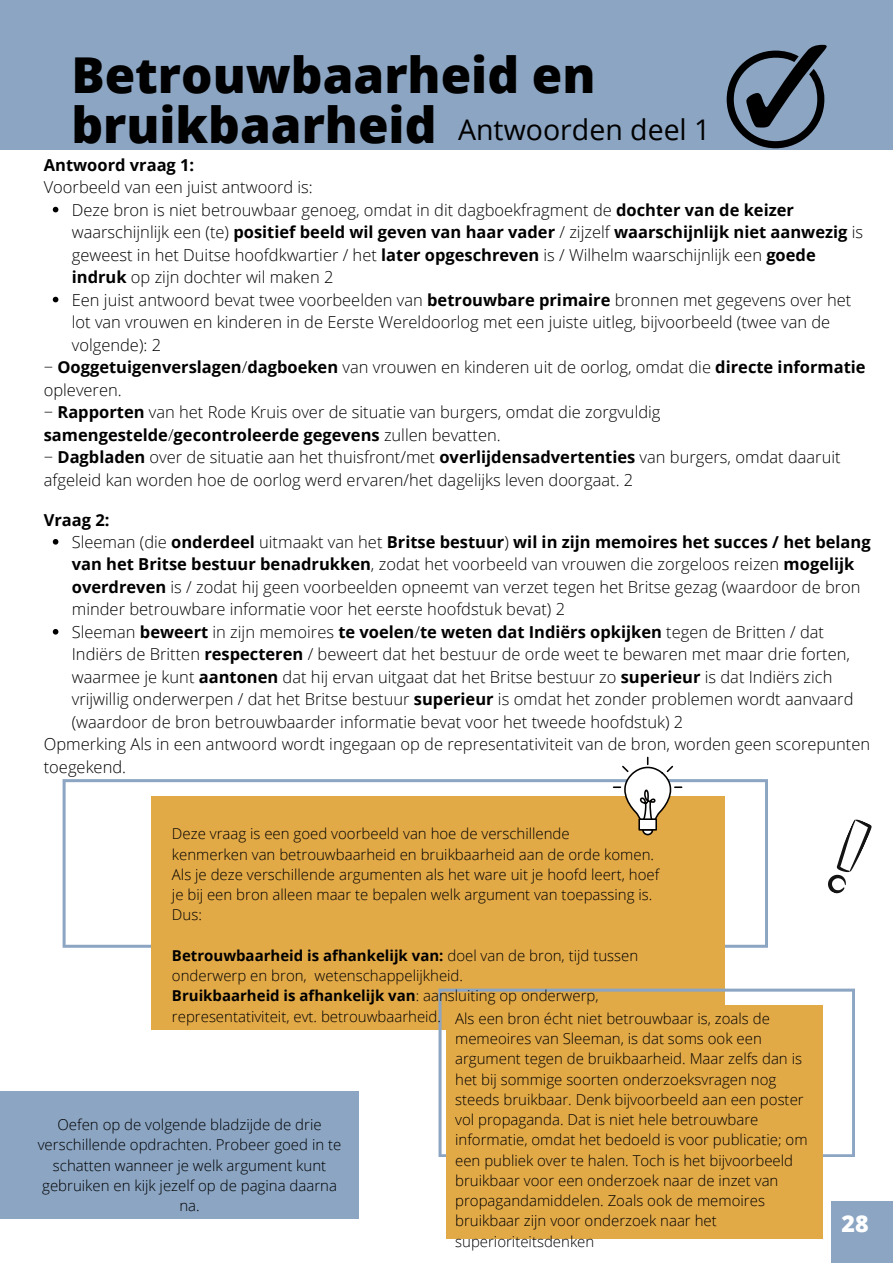
<style>
.page{position:relative;width:893px;height:1264px;background:#fff}
.page>*{position:absolute;margin:0;border:0;box-sizing:border-box;transform-origin:0 0}
.t1{font:800 49.5px/49.5px "Open Sans";color:#000}
.t2{font:28.5px "Open Sans";color:#000}
.t3{font:800 23.25px "Open Sans";color:#fff}
.t4{font:300 16.5px/22.5px "Open Sans";color:#000}
.t5{font:700 16.5px "Open Sans";color:#000}
.t6{font:300 15px/20.2px "Open Sans";color:#000}
.s1{font-weight:700}
</style>
<div class="page">
<svg style="left:63px;top:779px;width:704px;height:168px"></svg>
<div style="left:151px;top:796px;width:574px;height:233px;background:#e2a947"></div>
<svg style="left:438px;top:988px;width:417px;height:169px"></svg>
<div style="left:446px;top:1005px;width:377px;height:233px;background:#e2a947"></div>
<svg style="left:828px;top:819px;width:44px;height:75px"></svg>
<div style="left:831px;top:1200px;width:61px;height:62px;background:#8ba5c3"></div>
<svg style="left:613px;top:757px;width:68px;height:78px"></svg>
<div style="left:639px;top:819px;width:17px;height:10px;background:#fff"></div>
<div style="left:638px;top:818px;width:19px;height:12px;border:2px solid #040200"></div>
<div style="left:0;top:1091px;width:358px;height:127px;background:#8ba5c3"></div>
<svg style="left:53px;top:207px;width:5px;height:5px"></svg>
<svg style="left:53px;top:297px;width:5px;height:5px"></svg>
<div style="left:0;top:0;width:892px;height:150px;background:#8ba5c3"></div>
<svg style="left:726px;top:45px;width:100px;height:103px"></svg>
<svg style="left:53px;top:539px;width:5px;height:5px"></svg>
<svg style="left:53px;top:629px;width:5px;height:5px"></svg>
<p class="t1" style="left:71px;top:49px;width:525px">Betrouwbaarheid en bruikbaarheid</p>
<p class="t2" style="left:458px;top:109px;width:254px">Antwoorden deel 1</p>
<p class="t5" style="left:44px;top:153px;width:152px">Antwoord vraag 1:</p>
<p class="t4" style="left:44px;top:176px;width:270px">Voorbeeld van een juist antwoord is:</p>
<p class="t4" style="left:72px;top:198px;width:792px">Deze bron is niet betrouwbaar genoeg, omdat in dit dagboekfragment de <span class="s1">dochter van de keizer </span>waarschijnlijk een (te) <span class="s1">positief beeld wil geven van haar vader</span> / zijzelf <span class="s1">waarschijnlijk niet aanwezig</span> is geweest in het Duitse hoofdkwartier / het <span class="s1">later opgeschreven</span> is / Wilhelm waarschijnlijk een <span class="s1">goede indruk</span> op zijn dochter wil maken 2</p>
<p class="t4" style="left:72px;top:288px;width:781px">Een juist antwoord bevat twee voorbeelden van <span class="s1">betrouwbare primaire</span> bronnen met gegevens over het lot van vrouwen en kinderen in de Eerste Wereldoorlog met een juiste uitleg, bijvoorbeeld (twee van de volgende): 2</p>
<p class="t4" style="left:44px;top:355px;width:823px">− <span class="s1">Ooggetuigenverslagen</span>/<span class="s1">dagboeken</span> van vrouwen en kinderen uit de oorlog, omdat die <span class="s1">directe informatie </span>opleveren.</p>
<p class="t4" style="left:44px;top:400px;width:618px">− <span class="s1">Rapporten</span> van het Rode Kruis over de situatie van burgers, omdat die zorgvuldig <span class="s1">samengestelde</span>/<span class="s1">gecontroleerde gegevens</span> zullen bevatten.</p>
<p class="t4" style="left:44px;top:445px;width:798px">− <span class="s1">Dagbladen</span> over de situatie aan het thuisfront/met <span class="s1">overlijdensadvertenties</span> van burgers, omdat daaruit afgeleid kan worden hoe de oorlog werd ervaren/het dagelijks leven doorgaat. 2</p>
<p class="t5" style="left:44px;top:508px;width:67px">Vraag 2:</p>
<p class="t4" style="left:72px;top:530px;width:800px">Sleeman (die <span class="s1">onderdeel</span> uitmaakt van het <span class="s1">Britse bestuur</span>) <span class="s1">wil in zijn memoires het succes / het belang van het Britse bestuur benadrukken</span>, zodat het voorbeeld van vrouwen die zorgeloos reizen <span class="s1">mogelijk overdreven</span> is / zodat hij geen voorbeelden opneemt van verzet tegen het Britse gezag (waardoor de bron minder betrouwbare informatie voor het eerste hoofdstuk bevat) 2</p>
<p class="t4" style="left:72px;top:620px;width:783px">Sleeman <span class="s1">beweert</span> in zijn memoires <span class="s1">te voelen</span>/<span class="s1">te weten dat Indiërs opkijken</span> tegen de Britten / dat Indiërs de Britten <span class="s1">respecteren</span> / beweert dat het bestuur de orde weet te bewaren met maar drie forten, waarmee je kunt <span class="s1">aantonen</span> dat hij ervan uitgaat dat het Britse bestuur zo <span class="s1">superieur</span> is dat Indiërs zich vrijwillig onderwerpen / dat het Britse bestuur <span class="s1">superieur</span> is omdat het zonder problemen wordt aanvaard (waardoor de bron betrouwbaarder informatie bevat voor het tweede hoofdstuk) 2</p>
<p class="t4" style="left:44px;top:732px;width:827px">Opmerking Als in een antwoord wordt ingegaan op de representativiteit van de bron, worden geen scorepunten toegekend.</p>
<p class="t6" style="left:172px;top:823px;width:399px">Deze vraag is een goed voorbeeld van hoe de verschillende</p>
<p class="t6" style="left:172px;top:843px;width:489px">kenmerken van betrouwbaarheid en bruikbaarheid aan de orde komen.<br>Als je deze verschillende argumenten als het ware uit je hoofd leert, hoef je bij een bron alleen maar te bepalen welk argument van toepassing is.<br>Dus:</p>
<p class="t6" style="left:172px;top:945px;width:468px"><span class="s1">Betrouwbaarheid is afhankelijk van:</span> doel van de bron, tijd tussen onderwerp en bron, wetenschappelijkheid.</p>
<p class="t6" style="left:172px;top:985px;width:428px"><span class="s1">Bruikbaarheid is afhankelijk van</span>: aansluiting op onderwerp, representativiteit, evt. betrouwbaarheid.</p>
<p class="t6" style="left:455px;top:1007px;width:354px">Als een bron écht niet betrouwbaar is, zoals de memeoires van Sleeman, is dat soms ook een argument tegen de bruikbaarheid. Maar zelfs dan is het bij sommige soorten onderzoeksvragen nog steeds bruikbaar. Denk bijvoorbeeld aan een poster vol propaganda. Dat is niet hele betrouwbare informatie, omdat het bedoeld is voor publicatie; om een publiek over te halen. Toch is het bijvoorbeeld bruikbaar voor een onderzoek naar de inzet van propagandamiddelen. Zoals ook de memoires bruikbaar zijn voor onderzoek naar het superioriteitsdenken</p>
<p class="t6" style="left:38px;top:1114px;width:305px;text-align:center">Oefen op de volgende bladzijde de drie verschillende opdrachten. Probeer goed in te schatten wanneer je welk argument kunt gebruiken en kijk jezelf op de pagina daarna na.</p>
<p class="t3" style="left:841px;top:1207px;width:29px">28</p>
<p class="t3" style="left:859px;top:1218px;width:15px">9</p>
<p class="t3" style="left:858px;top:1218px;width:18px">X</p>
<p class="t3" style="left:859px;top:1218px;width:15px">4</p>
<p class="t3" style="left:859px;top:1218px;width:15px">7</p>
</div>
